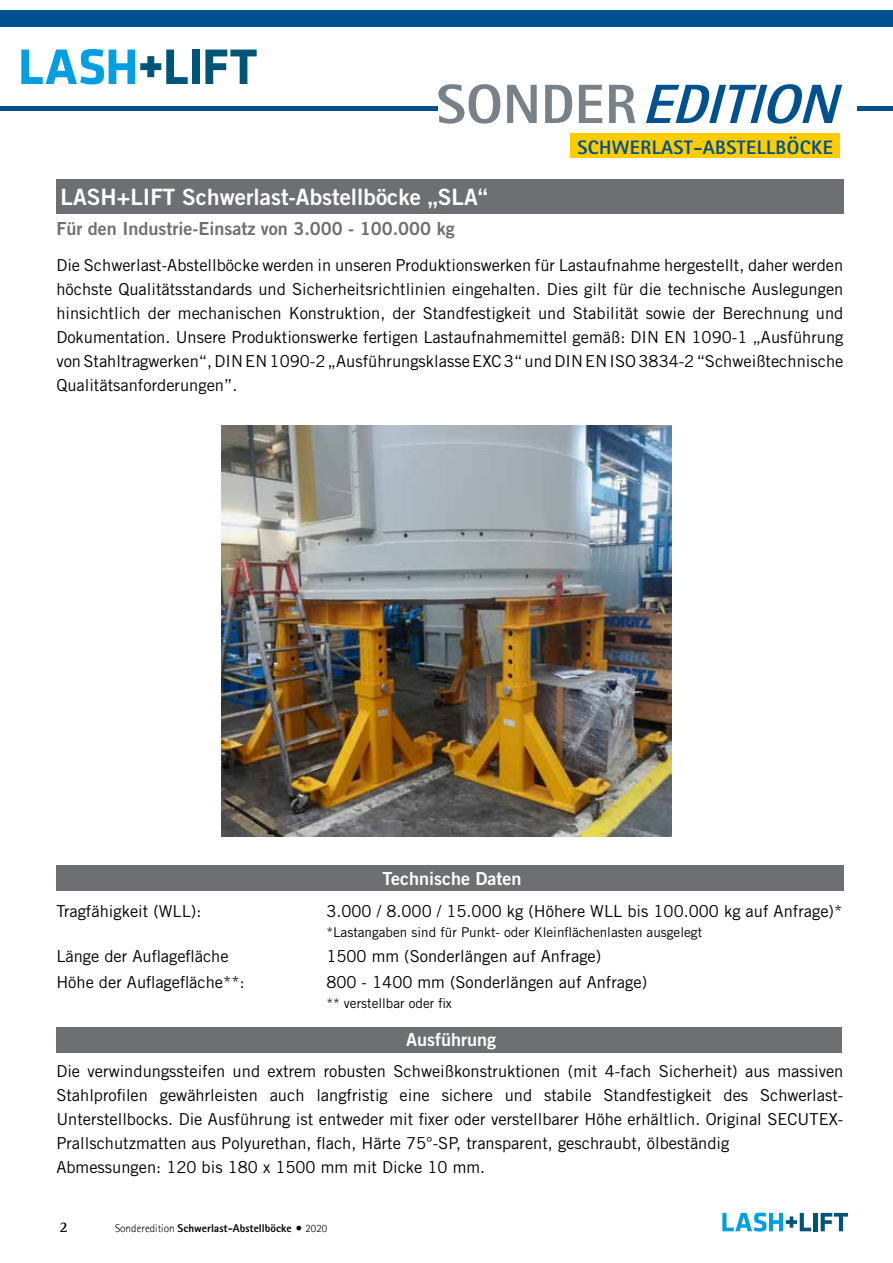
<style>
.page{position:relative;width:893px;height:1263px;background:#fff}
.page>*{position:absolute;margin:0;border:0;box-sizing:border-box;transform-origin:0 0}
.t1{font:italic 800 55.35px "AT Rotis Sans Serif";color:#00518f}
.t2{font:22.5px "Trade Gothic LT Std Bd 2";color:#fff}
.t3{font:800 19.5px "AT Rotis Sans Serif";letter-spacing:.02em;color:#00518f}
.t4{font:18px "Trade Gothic LT Std Bd 2";color:#6e6f72}
.t5{font:18px "Trade Gothic LT Std Bd 2";color:#fff}
.t6{font:16.5px/24px "Trade Gothic LT Std";color:#000;text-align:justify}
.t7{font:700 15px "Rotis Semi Serif Std";color:#000}
.t8{font:13.5px "Trade Gothic LT Std";color:#000}
.t9{font:800 11.25px "AT Rotis Sans Serif";color:#000}
.s1{font-style:normal;color:#788187}
.s2{font-weight:300}
.s3{font-family:"Minion Pro";font-weight:400;font-size:18px}
</style>
<div class="page">
<div style="left:56px;top:180px;width:787px;height:34px;background:#6e6f72"></div>
<img style="left:222px;top:425px;width:449px;height:412px">
<div style="left:56px;top:865px;width:787px;height:26px;background:#6e6f72"></div>
<div style="left:56px;top:1027px;width:786px;height:25px;background:#6e6f72"></div>
<div style="left:0;top:10px;width:893px;height:17px;background:#00518f"></div>
<div style="left:0;top:106px;width:893px;height:5px;background:#00518f"></div>
<div style="left:192px;top:50px;width:8px;height:34px;background:#005478"></div>
<svg style="left:205px;top:50px;width:52px;height:34px"></svg>
<svg style="left:21px;top:49px;width:167px;height:35px"></svg>
<div style="left:813px;top:1213px;width:5px;height:18px;background:#005478"></div>
<svg style="left:821px;top:1213px;width:27px;height:18px"></svg>
<svg style="left:722px;top:1212px;width:89px;height:19px"></svg>
<div style="left:439px;top:78px;width:418px;height:56px;background:#fff"></div>
<div style="left:570px;top:134px;width:270px;height:24px;background:#fc0"></div>
<h1 class="t1" style="left:436px;top:69px;width:420px"><span class="s1">S O N D E R</span> EDITION</h1>
<p class="t3" style="left:577px;top:135px;width:257px">SCHWERLAST-ABSTELLBÖCKE</p>
<h2 class="t2" style="left:61px;top:183px;width:429px">LASH+LIFT Schwerlast-Abstellböcke „SLA“</h2>
<p class="t4" style="left:56px;top:217px;width:400px">Für den Industrie-Einsatz von 3.000 - 100.000 kg</p>
<p class="t6" style="left:56px;top:253px;width:789px">Die Schwerlast-Abstellböcke werden in unseren Produktionswerken für Lastaufnahme hergestellt, daher werden höchste Qualitätsstandards und Sicherheitsrichtlinien eingehalten. Dies gilt für die technische Auslegungen hinsichtlich der mechanischen Konstruktion, der Standfestigkeit und Stabilität sowie der Berechnung und Dokumentation. Unsere Produktionswerke fertigen Lastaufnahmemittel gemäß: DIN EN 1090-1 „Ausführung von Stahltragwerken“, DIN EN 1090-2 „Ausführungsklasse EXC 3“ und DIN EN ISO 3834-2 “Schweißtechnische Qualitätsanforderungen”.</p>
<p class="t5" style="left:382px;top:867px;width:141px">Technische Daten</p>
<p class="t6" style="left:56px;top:899px;width:147px">Tragfähigkeit (WLL):</p>
<p class="t6" style="left:326px;top:899px;width:517px">3.000 / 8.000 / 15.000 kg (Höhere WLL bis 100.000 kg auf Anfrage)*</p>
<p class="t8" style="left:326px;top:924px;width:377px">*Lastangaben sind für Punkt- oder Kleinflächenlasten ausgelegt</p>
<p class="t6" style="left:56px;top:944px;width:174px">Länge der Auflagefläche</p>
<p class="t6" style="left:326px;top:944px;width:276px">1500 mm (Sonderlängen auf Anfrage)</p>
<p class="t6" style="left:56px;top:970px;width:190px">Höhe der Auflagefläche**:</p>
<p class="t6" style="left:326px;top:970px;width:322px">800 - 1400 mm (Sonderlängen auf Anfrage)</p>
<p class="t8" style="left:326px;top:995px;width:127px">** verstellbar oder fix</p>
<p class="t5" style="left:406px;top:1029px;width:92px">Ausführung</p>
<p class="t6" style="left:56px;top:1059px;width:789px;text-align:left">Die verwindungssteifen und extrem robusten Schweißkonstruktionen (mit 4-fach Sicherheit) aus massiven Stahlprofilen gewährleisten auch langfristig eine sichere und stabile Standfestigkeit des Schwerlast-Unterstellbocks. Die Ausführung ist entweder mit fixer oder verstellbarer Höhe erhältlich. Original SECUTEX-Prallschutzmatten aus Polyurethan, flach, Härte 75°-SP, transparent, geschraubt, ölbeständig<br>Abmessungen: 120 bis 180 x 1500 mm mit Dicke 10 mm.</p>
<p class="t7" style="left:60px;top:1217px;width:10px">2</p>
<p class="t9" style="left:115px;top:1221px;width:214px"><span class="s2">Sonderedition</span> Schwerlast-Abstellböcke <span class="s3">•</span> <span class="s2">2020</span></p>
</div>
